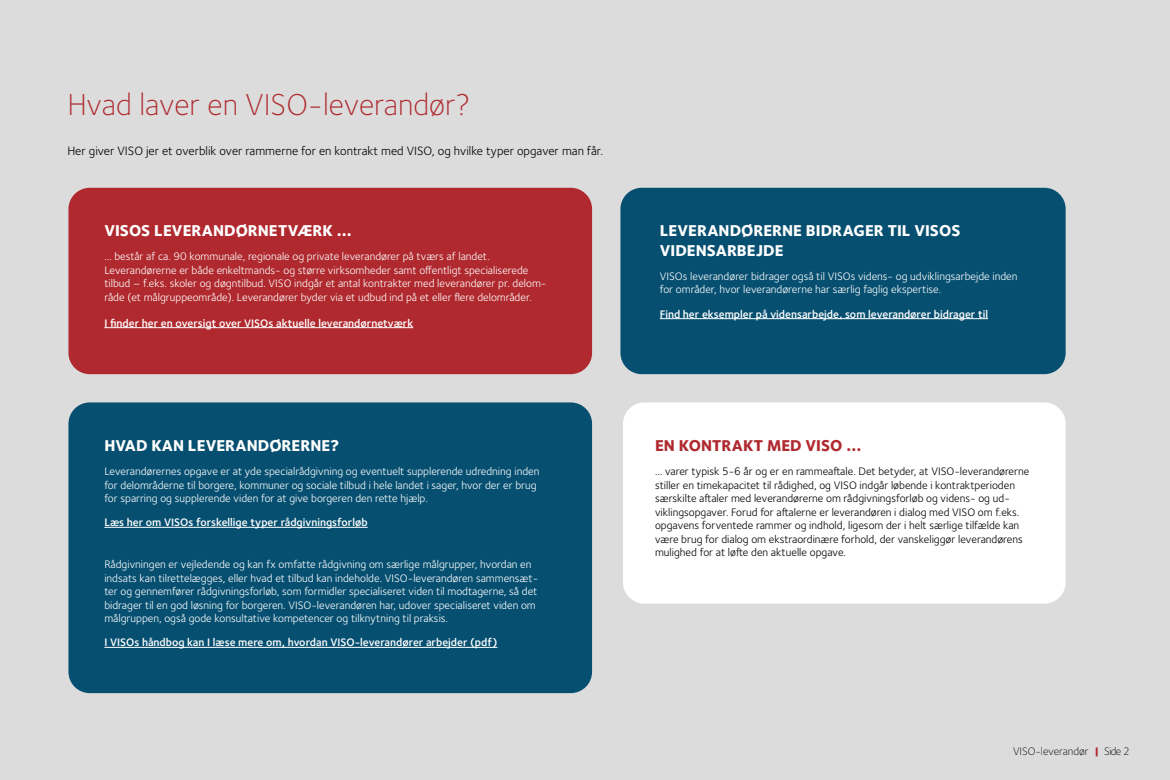
<style>
.page{position:relative;width:1170px;height:780px;background:#fff}
.page>*{position:absolute;margin:0;border:0;box-sizing:border-box;transform-origin:0 0}
.ida_H2_over{font:300 31.25px "Foundry Sterling";color:#af292e}
.H2_overskrift{font:800 16.25px/19.5px "Foundry Sterling";color:#fff}
.H2_overskrift-2{font:800 16.25px "Foundry Sterling";color:#af292e}
.P-txt{font:12.5px "Foundry Sterling";color:#000}
.H2_overskrift-3{font:11.25px/13.5px "Foundry Sterling";color:#fff}
.t1{font:11.25px/13.5px "Foundry Sterling";color:#000}
.H2_overskrift-4{font:600 11.25px "Foundry Sterling";color:#fff}
.t2{font:300 11.25px "Foundry Sterling";color:#000}
.s1{font-weight:800;color:#af292e}
</style>
<div class="page">
<div style="left:0;top:0;width:1169px;height:780px;background:#dcdcdc"></div>
<div style="left:68px;top:188px;width:524px;height:186px;background:#af292e;border-radius:21px"></div>
<hr style="left:104px;top:327px;width:309px;height:1px;background:#fff">
<div style="left:68px;top:402px;width:524px;height:291px;background:#064f70;border-radius:21px"></div>
<hr style="left:104px;top:527px;width:263px;height:1px;background:#fff">
<hr style="left:104px;top:647px;width:393px;height:1px;background:#fff">
<div style="left:623px;top:402px;width:442px;height:201px;background:#fff;border-radius:21px"></div>
<div style="left:620px;top:188px;width:445px;height:186px;background:#064f70;border-radius:21px"></div>
<hr style="left:659px;top:318px;width:329px;height:1px;background:#fff">
<h2 class="ida_H2_over" style="left:67px;top:86px;width:404px">Hvad laver en VISO-leverandør?</h2>
<p class="P-txt" style="left:67px;top:144px;width:537px">Her giver VISO jer et overblik over rammerne for en kontrakt med VISO, og hvilke typer opgaver man får.</p>
<p class="H2_overskrift" style="left:104px;top:222px;width:249px">VISOS LEVERANDØRNETVÆRK …</p>
<p class="H2_overskrift-3" style="left:104px;top:250px;width:443px">… består af ca. 90 kommunale, regionale og private leverandører på tværs af landet.<br>Leverandørerne er både enkeltmands- og større virksomheder samt offentligt specialiserede tilbud – f.eks. skoler og døgntilbud. VISO indgår et antal kontrakter med leverandører pr. delom&shy;råde (et målgruppeområde). Leverandører byder via et udbud ind på et eller flere delområder.</p>
<p class="H2_overskrift-4" style="left:104px;top:316px;width:310px">I finder her en oversigt over VISOs aktuelle leverandørnetværk</p>
<p class="H2_overskrift" style="left:104px;top:436px;width:236px">HVAD KAN LEVERANDØRERNE?</p>
<p class="H2_overskrift-3" style="left:104px;top:464px;width:436px">Leverandørernes opgave er at yde specialrådgivning og eventuelt supplerende udredning inden for delområderne til borgere, kommuner og sociale tilbud i hele landet i sager, hvor der er brug for sparring og supplerende viden for at give borgeren den rette hjælp.</p>
<p class="H2_overskrift-4" style="left:104px;top:515px;width:265px">Læs her om VISOs forskellige typer rådgivningsforløb</p>
<p class="H2_overskrift-3" style="left:104px;top:557px;width:435px">Rådgivningen er vejledende og kan fx omfatte rådgivning om særlige målgrupper, hvordan en indsats kan tilrettelægges, eller hvad et tilbud kan indeholde. VISO-leverandøren sammensæt&shy;ter og gennemfører rådgivningsforløb, som formidler specialiseret viden til modtagerne, så det bidrager til en god løsning for borgeren. VISO-leverandøren har, udover specialiseret viden om målgruppen, også gode konsultative kompetencer og tilknytning til praksis.</p>
<p class="H2_overskrift-4" style="left:104px;top:635px;width:394px">I VISOs håndbog kan I læse mere om, hvordan VISO-leverandører arbejder (pdf)</p>
<p class="H2_overskrift" style="left:659px;top:222px;width:302px">LEVERANDØRERNE BIDRAGER TIL VISOS<br>VIDENSARBEJDE</p>
<p class="H2_overskrift-3" style="left:659px;top:269px;width:359px">VISOs leverandører bidrager også til VISOs videns- og udviklingsarbejde inden for områder, hvor leverandørerne har særlig faglig ekspertise.</p>
<p class="H2_overskrift-4" style="left:659px;top:307px;width:330px">Find her eksempler på vidensarbejde, som leverandører bidrager til</p>
<p class="H2_overskrift-2" style="left:655px;top:435px;width:208px">EN KONTRAKT MED VISO …</p>
<p class="t1" style="left:655px;top:464px;width:376px">… varer typisk 5-6 år og er en rammeaftale. Det betyder, at VISO-leverandørerne stiller en timekapacitet til rådighed, og VISO indgår løbende i kontraktperioden særskilte aftaler med leverandørerne om rådgivningsforløb og videns- og ud&shy;viklingsopgaver. Forud for aftalerne er leverandøren i dialog med VISO om f.eks. opgavens forventede rammer og indhold, ligesom der i helt særlige tilfælde kan være brug for dialog om ekstraordinære forhold, der vanskeliggør leverandørens mulighed for at løfte den aktuelle opgave.</p>
<p class="t2" style="left:1012px;top:745px;width:118px">VISO-leverandør <span class="s1">|</span> Side 2</p>
</div>
